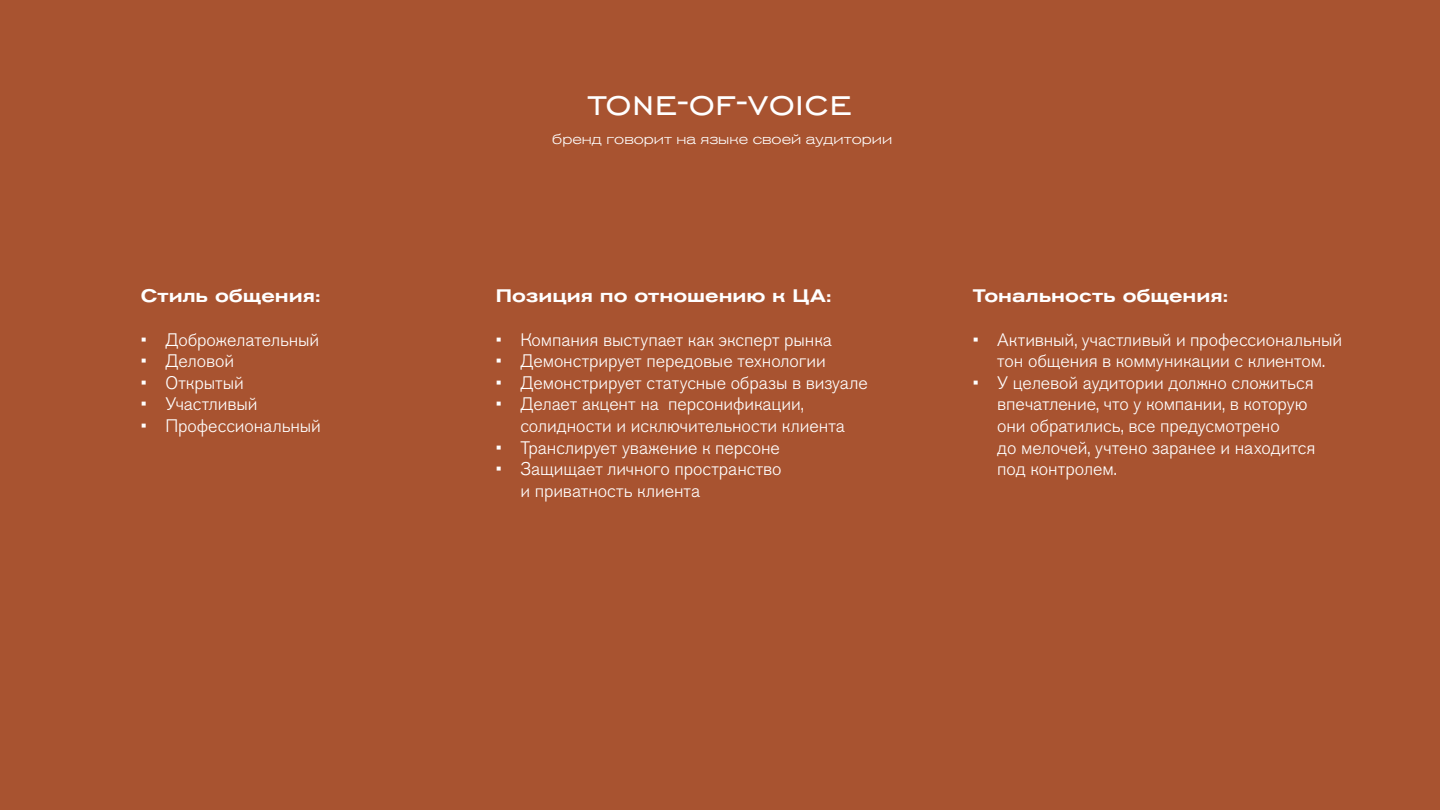
<style>
.page{position:relative;width:1440px;height:810px;background:#a85330}
.page>*{position:absolute;margin:0;border:0;box-sizing:border-box;transform-origin:0 0}
.t1{font:45px "Engravers Gothic";color:#fff}
.t2{font:300 18px/21.6px "Akzidenz Grotesk Pro";letter-spacing:-.005em;color:#fff}
.t3{font:500 expanded 18px "Akzidenz Grotesk Pro";color:#fff}
.t4{font:300 expanded 14.25px "Akzidenz Grotesk Pro";color:#fff}
</style>
<div class="page">
<p class="t3" style="left:141px;top:284px;width:181px">Стиль общения:</p>
<p class="t2" style="left:141px;top:328px;width:180px">• Доброжелательный</p>
<p class="t2" style="left:141px;top:350px;width:95px">• Деловой</p>
<p class="t2" style="left:141px;top:372px;width:104px">• Открытый</p>
<p class="t2" style="left:141px;top:393px;width:118px">• Участливый</p>
<p class="t2" style="left:141px;top:415px;width:182px">• Профессиональный</p>
<h1 class="t1" style="left:588px;top:77px;width:265px">tone-of-voice</h1>
<p class="t4" style="left:552px;top:130px;width:341px">бренд говорит на языке своей аудитории</p>
<p class="t3" style="left:496px;top:284px;width:337px">Позиция по отношению к ЦА:</p>
<p class="t2" style="left:496px;top:328px;width:337px">• Компания выступает как эксперт рынка</p>
<p class="t2" style="left:496px;top:350px;width:331px">• Демонстрирует передовые технологии</p>
<p class="t2" style="left:496px;top:372px;width:374px">• Демонстрирует статусные образы в визуале</p>
<p class="t2" style="left:520px;top:393px;width:326px;text-indent:-24px">• Делает акцент на персонификации, солидности и исключительности клиента</p>
<p class="t2" style="left:496px;top:436px;width:286px">• Транслирует уважение к персоне</p>
<p class="t2" style="left:520px;top:458px;width:263px;text-indent:-24px">• Защищает личного пространство и приватность клиента</p>
<p class="t3" style="left:973px;top:284px;width:257px">Тональность общения:</p>
<p class="t2" style="left:973px;top:328px;width:371px;text-align:center">• Активный, участливый и профессиональный тон общения в коммуникации с клиентом.</p>
<p class="t2" style="left:997px;top:372px;width:320px;text-indent:-24px">• У целевой аудитории должно сложиться впечатление, что у компании, в которую они обратились, все предусмотрено<br>до мелочей, учтено заранее и находится под контролем.</p>
</div>
